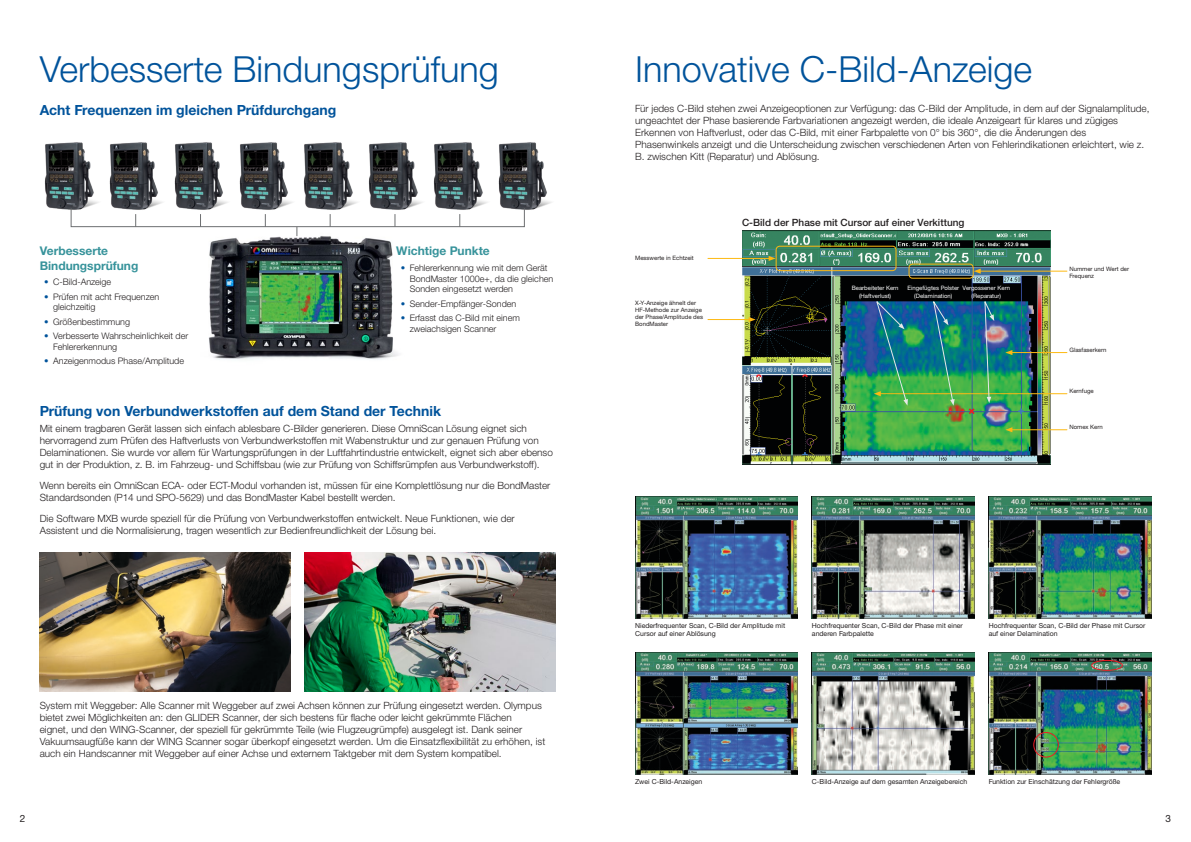
<style>
.page{position:relative;width:1191px;height:842px;background:#fff}
.page>*{position:absolute;margin:0;border:0;box-sizing:border-box;transform-origin:0 0}
.Cover_Title_1{font:300 36px "Helvetica Neue LTW1 G";color:#00539b}
.Title_2{font:700 14px "Helvetica Neue LTW1 G";color:#00539b}
.Title_3{font:700 12px/14.4px "Helvetica Neue LTW1 G";color:#37939b}
.Text{font:300 10px/12px "Helvetica Neue LTW1 G";color:#231f20}
.Text-2{font:500 10px "Helvetica Neue LTW1 G";color:#231f20}
.t1{font:10px "Helvetica Neue LTW1 G";color:#231f20}
.t2{font:300 9px/10.8px "Helvetica Neue LTW1 G";color:#231f20}
.t3{font:6.9px/8.3px "Helvetica Neue LTW1 G";color:#231f20}
.t4{font:6px/7.2px "Helvetica Neue LTW1 G";color:#231f20}
.t5{font:6px "Helvetica Neue LTW1 G";color:#fff}
.s1{color:#00539b}
</style>
<div class="page">
<img style="left:209px;top:230px;width:190px;height:130px">
<img style="left:44px;top:142px;width:55px;height:73px">
<img style="left:303px;top:142px;width:55px;height:73px">
<img style="left:174px;top:142px;width:54px;height:66px">
<img style="left:433px;top:142px;width:55px;height:73px">
<img style="left:109px;top:142px;width:54px;height:73px">
<img style="left:368px;top:142px;width:55px;height:73px">
<img style="left:239px;top:142px;width:54px;height:73px">
<img style="left:498px;top:142px;width:54px;height:73px">
<div style="left:71px;top:208px;width:453px;height:19px;border:1px solid #6d6f71"></div>
<svg style="left:135px;top:214px;width:1px;height:13px"></svg>
<svg style="left:200px;top:214px;width:1px;height:13px"></svg>
<svg style="left:265px;top:214px;width:1px;height:13px"></svg>
<svg style="left:330px;top:214px;width:1px;height:13px"></svg>
<svg style="left:395px;top:214px;width:1px;height:13px"></svg>
<svg style="left:459px;top:214px;width:1px;height:13px"></svg>
<img style="left:742px;top:230px;width:309px;height:234px">
<img style="left:40px;top:553px;width:251px;height:138px">
<img style="left:305px;top:553px;width:251px;height:138px">
<img style="left:635px;top:496px;width:162px;height:123px">
<img style="left:812px;top:496px;width:162px;height:123px">
<img style="left:988px;top:496px;width:163px;height:123px">
<img style="left:635px;top:652px;width:162px;height:123px">
<img style="left:812px;top:652px;width:162px;height:123px">
<img style="left:988px;top:652px;width:163px;height:123px">
<div style="left:1091px;top:660px;width:31px;height:11px;border:1px solid #ed1c24;border-radius:50%"></div>
<div style="left:775px;top:246px;width:121px;height:25px;border:1px solid #fdb913;border-radius:4px"></div>
<div style="left:908px;top:264px;width:65px;height:15px;border:1px solid #fdb913;border-radius:4px"></div>
<hr style="left:708px;top:319px;width:42px;height:1px;background:#fdb913">
<svg style="left:748px;top:317px;width:7px;height:5px"></svg>
<hr style="left:708px;top:258px;width:62px;height:1px;background:#fdb913">
<svg style="left:768px;top:256px;width:7px;height:5px"></svg>
<hr style="left:1011px;top:352px;width:56px;height:1px;background:#fdb913">
<svg style="left:1005px;top:350px;width:7px;height:5px"></svg>
<hr style="left:979px;top:271px;width:88px;height:1px;background:#fdb913">
<svg style="left:973px;top:269px;width:7px;height:5px"></svg>
<hr style="left:879px;top:393px;width:188px;height:1px;background:#fdb913">
<hr style="left:1011px;top:429px;width:56px;height:1px;background:#fdb913">
<svg style="left:1005px;top:427px;width:7px;height:5px"></svg>
<svg style="left:873px;top:300px;width:35px;height:106px;background:#24827d"></svg>
<svg style="left:932px;top:299px;width:22px;height:107px;background:#288d75"></svg>
<svg style="left:984px;top:299px;width:10px;height:104px"></svg>
<div style="left:1033px;top:732px;width:25px;height:25px;border:1px solid #ed1c24;border-radius:50%"></div>
<p class="Cover_Title_1" style="left:40px;top:47px;width:460px">Verbesserte Bindungsprüfung</p>
<p class="Cover_Title_1" style="left:635px;top:47px;width:398px">Innovative C-Bild-Anzeige</p>
<p class="Title_2" style="left:40px;top:101px;width:298px">Acht Frequenzen im gleichen Prüfdurchgang</p>
<p class="Title_3" style="left:40px;top:244px;width:100px">Verbesserte<br>Bindungsprüfung</p>
<p class="t2" style="left:44px;top:276px;width:69px"><span class="s1">•</span> C-Bild-Anzeige</p>
<p class="t2" style="left:53px;top:291px;width:108px;text-indent:-9px"><span class="s1">•</span> Prüfen mit acht Frequenzen gleichzeitig</p>
<p class="t2" style="left:44px;top:316px;width:87px"><span class="s1">•</span> Größenbestimmung</p>
<p class="t2" style="left:53px;top:330px;width:137px;text-indent:-9px"><span class="s1">•</span> Verbesserte Wahrscheinlichkeit der<br>Fehlererkennung</p>
<p class="t2" style="left:44px;top:356px;width:141px"><span class="s1">•</span> Anzeigenmodus Phase/Amplitude</p>
<p class="Title_3" style="left:396px;top:244px;width:95px">Wichtige Punkte</p>
<p class="t2" style="left:410px;top:262px;width:145px;text-indent:-9px"><span class="s1">•</span> Fehlererkennung wie mit dem Gerät<br>BondMaster 1000e+, da die gleichen<br>Sonden eingesetzt werden</p>
<p class="t2" style="left:401px;top:298px;width:117px"><span class="s1">•</span> Sender-Empfänger-Sonden</p>
<p class="t2" style="left:410px;top:312px;width:112px;text-indent:-9px"><span class="s1">•</span> Erfasst das C-Bild mit einem zweiachsigen Scanner</p>
<p class="Title_2" style="left:40px;top:402px;width:403px">Prüfung von Verbundwerkstoffen auf dem Stand der Technik</p>
<p class="Text" style="left:40px;top:423px;width:515px">Mit einem tragbaren Gerät lassen sich einfach ablesbare C-Bilder generieren. Diese OmniScan Lösung eignet sich hervorragend zum Prüfen des Haftverlusts von Verbundwerkstoffen mit Wabenstruktur und zur genauen Prüfung von Delaminationen. Sie wurde vor allem für Wartungsprüfungen in der Luftfahrtindustrie entwickelt, eignet sich aber ebenso gut in der Produktion, z. B. im Fahrzeug- und Schiffsbau (wie zur Prüfung von Schiffsrümpfen aus Verbundwerkstoff).</p>
<p class="Text" style="left:40px;top:480px;width:512px">Wenn bereits ein OmniScan ECA- oder ECT-Modul vorhanden ist, müssen für eine Komplettlösung nur die BondMaster<br>Standardsonden (P14 und SPO-5629) und das BondMaster Kabel bestellt werden.</p>
<p class="Text" style="left:40px;top:513px;width:476px">Die Software MXB wurde speziell für die Prüfung von Verbundwerkstoffen entwickelt. Neue Funktionen, wie der<br>Assistent und die Normalisierung, tragen wesentlich zur Bedienfreundlichkeit der Lösung bei.</p>
<p class="Text" style="left:40px;top:700px;width:507px">System mit Weggeber: Alle Scanner mit Weggeber auf zwei Achsen können zur Prüfung eingesetzt werden. Olympus bietet zwei Möglichkeiten an: den GLIDER Scanner, der sich bestens für flache oder leicht gekrümmte Flächen<br>eignet, und den WING-Scanner, der speziell für gekrümmte Teile (wie Flugzeugrümpfe) ausgelegt ist. Dank seiner Vakuumsaugfüße kann der WING Scanner sogar überkopf eingesetzt werden. Um die Einsatzflexibilität zu erhöhen, ist auch ein Handscanner mit Weggeber auf einer Achse und externem Taktgeber mit dem System kompatibel.</p>
<p class="Text" style="left:635px;top:102px;width:516px">Für jedes C-Bild stehen zwei Anzeigeoptionen zur Verfügung: das C-Bild der Amplitude, in dem auf der Signalamplitude, ungeachtet der Phase basierende Farbvariationen angezeigt werden, die ideale Anzeigeart für klares und zügiges Erkennen von Haftverlust, oder das C-Bild, mit einer Farbpalette von 0° bis 360°, die die Änderungen des Phasenwinkels anzeigt und die Unterscheidung zwischen verschiedenen Arten von Fehlerindikationen erleichtert, wie z.<br>B. zwischen Kitt (Reparatur) und Ablösung.</p>
<p class="t4" style="left:635px;top:254px;width:60px">Messwerte in Echtzeit</p>
<p class="t4" style="left:635px;top:299px;width:69px">X-Y-Anzeige ähnelt der<br>HF-Methode zur Anzeige der Phase/Amplitude des<br>BondMaster</p>
<p class="Text-2" style="left:742px;top:217px;width:224px">C-Bild der Phase mit Cursor auf einer Verkittung</p>
<p class="t5" style="left:851px;top:285px;width:48px">Bearbeiteter Kern</p>
<p class="t5" style="left:859px;top:292px;width:34px">(Haftverlust)</p>
<p class="t5" style="left:907px;top:285px;width:53px">Eingefügtes Polster</p>
<p class="t5" style="left:914px;top:292px;width:40px">(Delamination)</p>
<p class="t5" style="left:962px;top:285px;width:49px">Vergossener Kern</p>
<p class="t5" style="left:971px;top:292px;width:31px">(Reparatur)</p>
<p class="t4" style="left:1069px;top:265px;width:61px">Nummer und Wert der<br>Frequenz</p>
<p class="t4" style="left:1069px;top:346px;width:38px">Glasfaserkern</p>
<p class="t4" style="left:1069px;top:388px;width:26px">Kernfuge</p>
<p class="t4" style="left:1069px;top:424px;width:35px">Nomex Kern</p>
<p class="t3" style="left:635px;top:621px;width:151px">Niederfrequenter Scan, C-Bild der Amplitude mit<br>Cursor auf einer Ablösung</p>
<p class="t3" style="left:812px;top:621px;width:152px">Hochfrequenter Scan, C-Bild der Phase mit einer anderen Farbpalette</p>
<p class="t3" style="left:988px;top:621px;width:158px">Hochfrequenter Scan, C-Bild der Phase mit Cursor auf einer Delamination</p>
<p class="t3" style="left:635px;top:777px;width:69px">Zwei C-Bild-Anzeigen</p>
<p class="t3" style="left:812px;top:777px;width:157px">C-Bild-Anzeige auf dem gesamten Anzeigebereich</p>
<p class="t3" style="left:988px;top:777px;width:133px">Funktion zur Einschätzung der Fehlergröße</p>
<p class="t1" style="left:20px;top:812px;width:7px">2</p>
<p class="t1" style="left:1165px;top:812px;width:7px">3</p>
</div>
